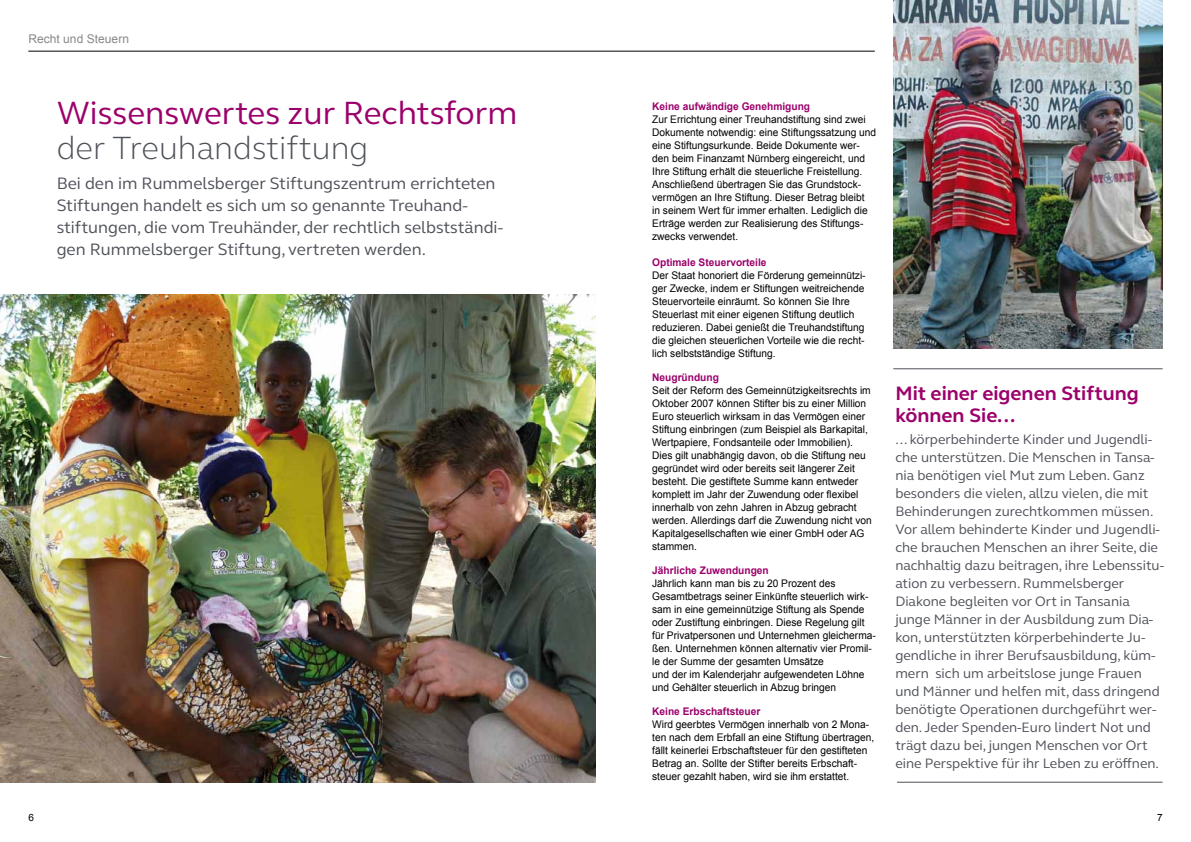
<style>
.page{position:relative;width:1191px;height:842px;background:#fff}
.page>*{position:absolute;margin:0;border:0;box-sizing:border-box;transform-origin:0 0}
.t1{font:33px "FS Elliot";color:#9c006b}
.t2{font:300 33px "FS Elliot";color:#4f5159}
.t3{font:700 20px/22px "FS Elliot";color:#9c006b}
.t4{font:17px/22px "FS Elliot";color:#4f5159}
.t5{font:14px/18px "FS Elliot";color:#4f5159}
.t6{font:12px "Arial";letter-spacing:.005em;color:#87888a}
.t7{font:10.5px/13px "Arial";color:#000}
.t8{font:700 10.5px "Arial";color:#9c006b}
.t9{font:10px "Arial";color:#000}
</style>
<div class="page">
<img style="left:893px;top:0;width:269px;height:349px">
<img style="left:0;top:295px;width:595px;height:487px">
<hr style="left:893px;top:369px;width:269px;height:1px;background:#4f5159">
<hr style="left:897px;top:782px;width:265px;height:1px;background:#4f5159">
<hr style="left:28px;top:51px;width:846px;height:1px;background:#000">
<p class="t6" style="left:28px;top:31px;width:102px">Recht und Steuern</p>
<h1 class="t1" style="left:57px;top:91px;width:462px">Wissenswertes zur Rechtsform</h1>
<h1 class="t2" style="left:57px;top:126px;width:313px">der Treuhandstiftung</h1>
<h3 class="t4" style="left:57px;top:171px;width:448px">Bei den im Rummelsberger Stiftungszentrum errichteten Stiftungen handelt es sich um so genannte Treuhand&shy;stiftungen, die vom Treuhänder, der rechtlich selbstständi&shy;gen Rummelsberger Stiftung, vertreten werden.</h3>
<p class="t8" style="left:652px;top:100px;width:159px">Keine aufwändige Genehmigung</p>
<p class="t7" style="left:652px;top:113px;width:225px">Zur Errichtung einer Treuhandstiftung sind zwei Dokumente notwendig: eine Stiftungssatzung und eine Stiftungsurkunde. Beide Dokumente wer&shy;den beim Finanzamt Nürnberg eingereicht, und Ihre Stiftung erhält die steuerliche Freistellung.<br>Anschließend übertragen Sie das Grundstock&shy;vermögen an Ihre Stiftung. Dieser Betrag bleibt<br>in seinem Wert für immer erhalten. Lediglich die Erträge werden zur Realisierung des Stiftungs&shy;zwecks verwendet.</p>
<p class="t8" style="left:652px;top:256px;width:116px">Optimale Steuervorteile</p>
<p class="t7" style="left:652px;top:269px;width:215px">Der Staat honoriert die Förderung gemeinnützi&shy;ger Zwecke, indem er Stiftungen weitreichende Steuervorteile einräumt. So können Sie Ihre Steuerlast mit einer eigenen Stiftung deutlich reduzieren. Dabei genießt die Treuhandstiftung die gleichen steuerlichen Vorteile wie die recht&shy;lich selbstständige Stiftung.</p>
<p class="t8" style="left:652px;top:371px;width:68px">Neugründung</p>
<p class="t7" style="left:652px;top:384px;width:221px">Seit der Reform des Gemeinnützigkeitsrechts im Oktober 2007 können Stifter bis zu einer Million Euro steuerlich wirksam in das Vermögen einer Stiftung einbringen (zum Beispiel als Barkapital, Wertpapiere, Fondsanteile oder Immobilien).<br>Dies gilt unabhängig davon, ob die Stiftung neu gegründet wird oder bereits seit längerer Zeit besteht. Die gestiftete Summe kann entweder komplett im Jahr der Zuwendung oder flexibel innerhalb von zehn Jahren in Abzug gebracht werden. Allerdings darf die Zuwendung nicht von Kapitalgesellschaften wie einer GmbH oder AG stammen.</p>
<p class="t8" style="left:652px;top:564px;width:118px">Jährliche Zuwendungen</p>
<p class="t7" style="left:652px;top:577px;width:225px">Jährlich kann man bis zu 20 Prozent des Gesamtbetrags seiner Einkünfte steuerlich wirk&shy;sam in eine gemeinnützige Stiftung als Spende oder Zustiftung einbringen. Diese Regelung gilt für Privatpersonen und Unternehmen gleicherma&shy;ßen. Unternehmen können alternativ vier Promil&shy;le der Summe der gesamten Umsätze<br>und der im Kalenderjahr aufgewendeten Löhne und Gehälter steuerlich in Abzug bringen</p>
<p class="t8" style="left:652px;top:705px;width:110px">Keine Erbschaftsteuer</p>
<p class="t7" style="left:652px;top:718px;width:223px">Wird geerbtes Vermögen innerhalb von 2 Mona&shy;ten nach dem Erbfall an eine Stiftung übertragen, fällt keinerlei Erbschaftsteuer für den gestifteten Betrag an. Sollte der Stifter bereits Erbschaft&shy;steuer gezahlt haben, wird sie ihm erstattet.</p>
<h2 class="t3" style="left:895px;top:382px;width:245px">Mit einer eigenen Stiftung können Sie...</h2>
<p class="t5" style="left:895px;top:430px;width:270px">... körperbehinderte Kinder und Jugendli&shy;che unterstützen. Die Menschen in Tansa&shy;nia benötigen viel Mut zum Leben. Ganz besonders die vielen, allzu vielen, die mit Behinderungen zurechtkommen müssen.<br>Vor allem behinderte Kinder und Jugendli&shy;che brauchen Menschen an ihrer Seite, die nachhaltig dazu beitragen, ihre Lebenssitu&shy;ation zu verbessern. Rummelsberger Diakone begleiten vor Ort in Tansania junge Männer in der Ausbildung zum Dia&shy;kon, unterstützten körperbehinderte Ju&shy;gendliche in ihrer Berufsausbildung, küm&shy;mern sich um arbeitslose junge Frauen und Männer und helfen mit, dass dringend benötigte Operationen durchgeführt wer&shy;den. Jeder Spenden-Euro lindert Not und trägt dazu bei, jungen Menschen vor Ort eine Perspektive für ihr Leben zu eröffnen.</p>
<p class="t9" style="left:28px;top:811px;width:7px">6</p>
<p class="t9" style="left:1157px;top:811px;width:7px">7</p>
</div>
